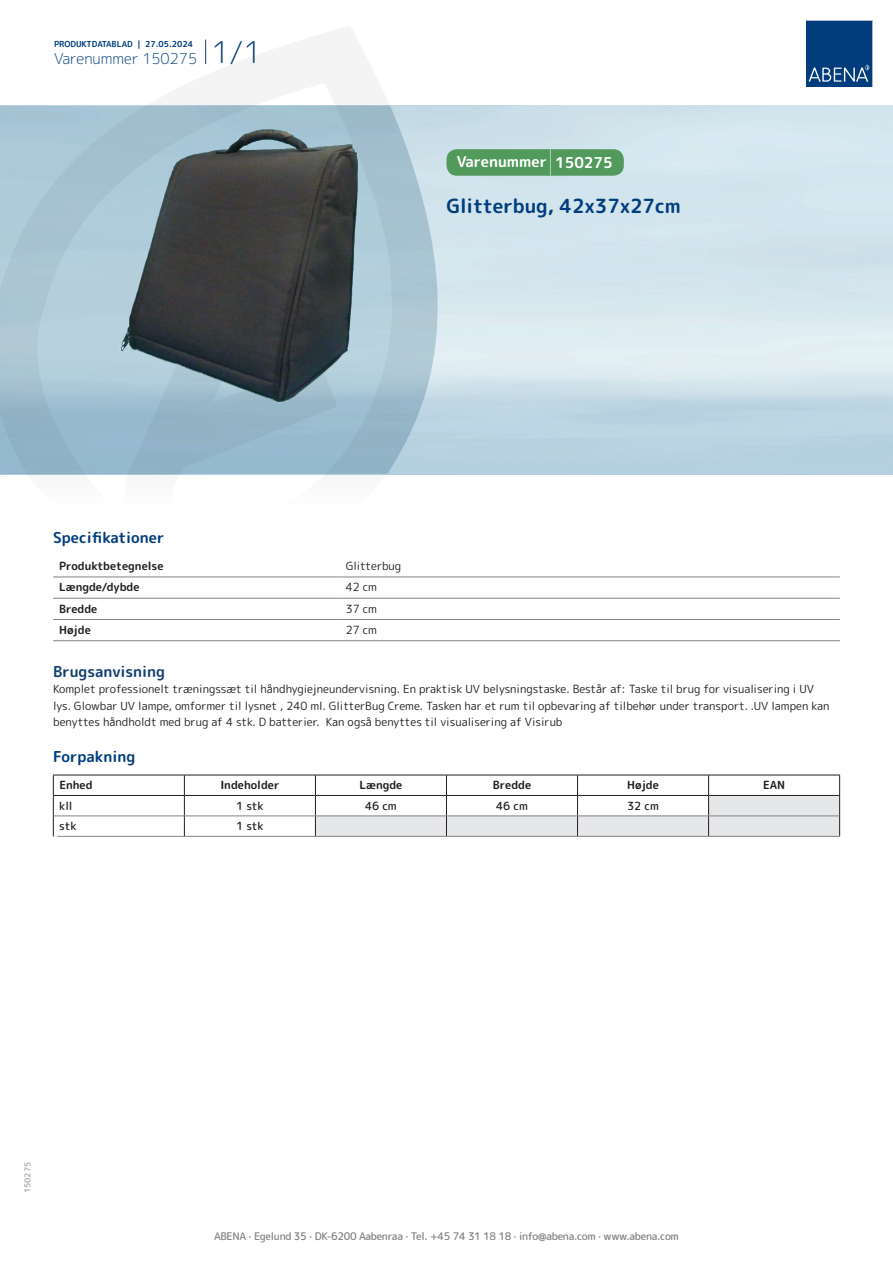
<style>
.page{position:relative;width:893px;height:1263px;background:#fff}
.page>*{position:absolute;margin:0;border:0;box-sizing:border-box;transform-origin:0 0}
.t1{font:700 19.5px "Rounded Mplus 1 c";color:#013d7d}
.t2{font:700 15px "Rounded Mplus 1 c";color:#013d7d}
.t3{font:300 15px "Rounded Mplus 1 c";color:#013d7d}
.t4{font:700 15px "Rounded Mplus 1 c";color:#fff}
.t5{font:700 15px "Rounded Mplus 1 c";color:#153f74}
.t6{font:11.25px/16.5px "Rounded Mplus 1 c";color:#231f20}
.t7{font:700 11.25px "Rounded Mplus 1 c";color:#231f20}
.t8{font:500 11.25px "Rounded Mplus 1 c";color:#231f20}
.t9{font:500 10.5px "Rounded Mplus 1 c";letter-spacing:-.03em;color:#808285}
.t10{font:700 10.5px "Rounded Mplus 1 c";color:#fff}
.t11{font:700 8.25px "Rounded Mplus 1 c";color:#013d7d}
.t12{font:700 8.25px "Rounded Mplus 1 c";color:#b2b3b7}
.s1{font-size:30px}
.s2{font-size:25.5px}
</style>
<div class="page">
<svg style="left:0;top:26px;width:439px;height:572px"></svg>
<svg style="left:0;top:106px;width:438px;height:368px;background:#a5c3d2"></svg>
<svg style="left:205px;top:40px;width:1px;height:24px"></svg>
<svg style="left:806px;top:20px;width:67px;height:67px;background:#144b86"></svg>
<img style="left:117px;top:127px;width:244px;height:275px">
<hr style="left:53px;top:577px;width:287px;height:1px;background:#808285">
<hr style="left:340px;top:577px;width:500px;height:1px;background:#808285">
<hr style="left:53px;top:598px;width:287px;height:1px;background:#808285">
<hr style="left:340px;top:598px;width:500px;height:1px;background:#808285">
<hr style="left:53px;top:619px;width:287px;height:1px;background:#808285">
<hr style="left:340px;top:619px;width:500px;height:1px;background:#808285">
<hr style="left:53px;top:640px;width:287px;height:1px;background:#808285">
<hr style="left:340px;top:640px;width:500px;height:1px;background:#808285">
<hr style="left:53px;top:775px;width:131px;height:1px;background:#231f20">
<hr style="left:184px;top:775px;width:131px;height:1px;background:#231f20">
<hr style="left:53px;top:795px;width:131px;height:1px;background:#231f20">
<hr style="left:184px;top:795px;width:131px;height:1px;background:#231f20">
<svg style="left:53px;top:775px;width:1px;height:61px"></svg>
<svg style="left:184px;top:775px;width:1px;height:61px"></svg>
<svg style="left:315px;top:775px;width:525px;height:61px"></svg>
<hr style="left:54px;top:816px;width:130px;height:1px;background:#808285">
<hr style="left:184px;top:816px;width:131px;height:1px;background:#808285">
<hr style="left:315px;top:816px;width:131px;height:1px;background:#808285">
<hr style="left:446px;top:816px;width:131px;height:1px;background:#808285">
<hr style="left:577px;top:816px;width:132px;height:1px;background:#808285">
<hr style="left:709px;top:816px;width:130px;height:1px;background:#808285">
<hr style="left:53px;top:836px;width:131px;height:1px;background:#808285">
<hr style="left:184px;top:836px;width:131px;height:1px;background:#808285">
<hr style="left:315px;top:836px;width:131px;height:1px;background:#808285">
<hr style="left:446px;top:836px;width:131px;height:1px;background:#808285">
<hr style="left:577px;top:836px;width:132px;height:1px;background:#808285">
<hr style="left:709px;top:836px;width:131px;height:1px;background:#808285">
<div style="left:446px;top:149px;width:178px;height:27px;background:#52995c;border-radius:10px"></div>
<p class="t11" style="left:54px;top:38px;width:141px">PRODUKTDATABLAD | 27.05.2024</p>
<h2 class="t3" style="left:54px;top:48px;width:209px">Varenummer 150275 <span class="s1">1/1</span></h2>
<h2 class="t4" style="left:457px;top:151px;width:157px">Varenummer <span class="s2">|</span> 150275</h2>
<h1 class="t1" style="left:446px;top:192px;width:236px">Glitterbug, 42x37x27cm</h1>
<h2 class="t2" style="left:53px;top:527px;width:113px">Specifikationer</h2>
<p class="t7" style="left:59px;top:558px;width:106px">Produktbetegnelse</p>
<p class="t6" style="left:346px;top:558px;width:57px">Glitterbug</p>
<p class="t7" style="left:59px;top:579px;width:82px">Længde/dybde</p>
<p class="t6" style="left:346px;top:579px;width:33px">42 cm</p>
<p class="t7" style="left:59px;top:600px;width:40px">Bredde</p>
<p class="t6" style="left:346px;top:600px;width:33px">37 cm</p>
<p class="t7" style="left:59px;top:622px;width:33px">Højde</p>
<p class="t6" style="left:346px;top:621px;width:33px">27 cm</p>
<h2 class="t5" style="left:53px;top:661px;width:113px">Brugsanvisning</h2>
<p class="t6" style="left:53px;top:681px;width:778px">Komplet professionelt træningssæt til håndhygiejneundervisning. En praktisk UV belysningstaske. Består af: Taske til brug for visualisering i UV lys. Glowbar UV lampe, omformer til lysnet , 240 ml. GlitterBug Creme. Tasken har et rum til opbevaring af tilbehør under transport. .UV lampen kan benyttes håndholdt med brug af 4 stk. D batterier. Kan også benyttes til visualisering af Visirub</p>
<h2 class="t2" style="left:53px;top:746px;width:84px">Forpakning</h2>
<p class="t7" style="left:59px;top:777px;width:35px">Enhed</p>
<p class="t7" style="left:220px;top:777px;width:61px">Indeholder</p>
<p class="t7" style="left:359px;top:777px;width:44px">Længde</p>
<p class="t7" style="left:493px;top:777px;width:40px">Bredde</p>
<p class="t7" style="left:627px;top:777px;width:33px">Højde</p>
<p class="t7" style="left:763px;top:777px;width:24px">EAN</p>
<p class="t8" style="left:59px;top:798px;width:15px">kll</p>
<p class="t8" style="left:236px;top:798px;width:29px">1 stk</p>
<p class="t8" style="left:365px;top:798px;width:33px">46 cm</p>
<p class="t8" style="left:496px;top:798px;width:33px">46 cm</p>
<p class="t8" style="left:627px;top:798px;width:33px">32 cm</p>
<p class="t8" style="left:59px;top:818px;width:19px">stk</p>
<p class="t8" style="left:236px;top:818px;width:29px">1 stk</p>
<p class="t10" style="left:53px;top:832px;width:7px">*</p>
<p class="t12" style="left:22px;top:1193px;width:33px;rotate:-90deg">150275</p>
<p class="t9" style="left:214px;top:1229px;width:466px">ABENA · Egelund 35 · DK-6200 Aabenraa · Tel. +45 74 31 18 18 · info@abena.com · www.abena.com</p>
</div>
